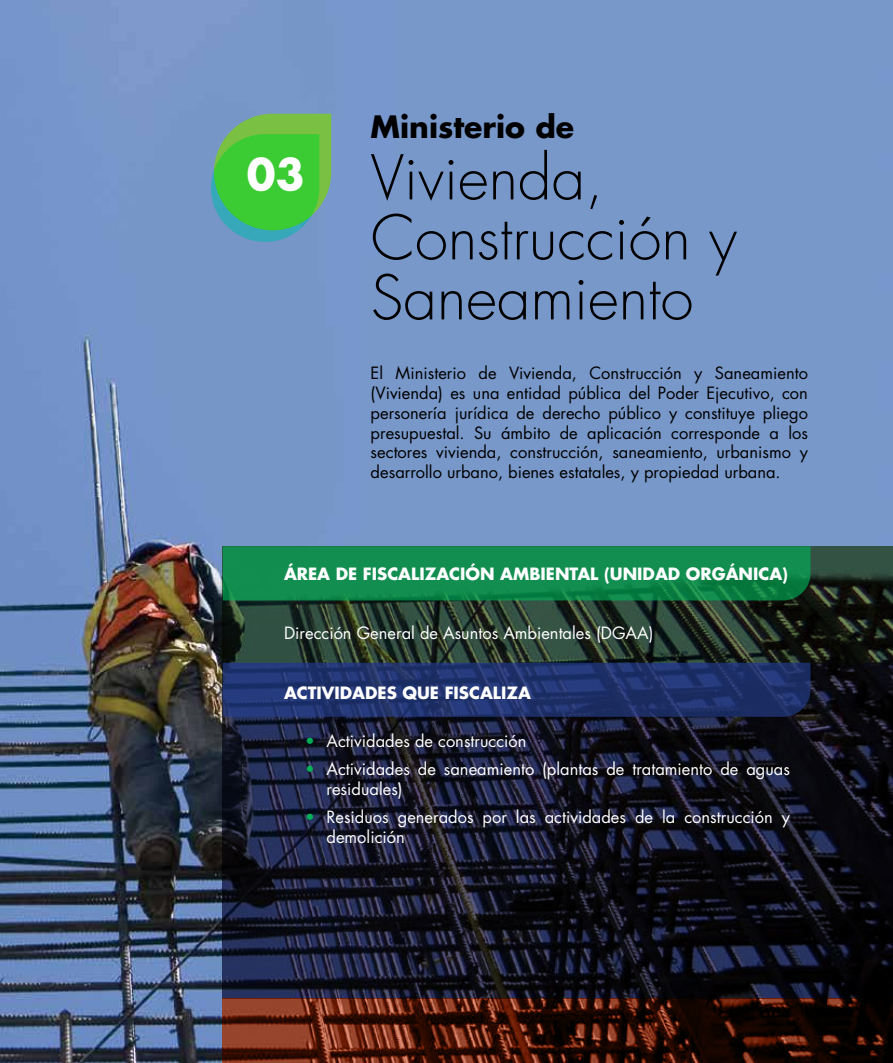
<style>
.page{position:relative;width:893px;height:1063px;background:#fff}
.page>*{position:absolute;margin:0;border:0;box-sizing:border-box;transform-origin:0 0}
.t1{font:300 60px/60px "Futura Std";color:#000}
.t2{font:700 42px "Futura Std";color:#fff}
.t3{font:700 30px "Futura Std";color:#000}
.t4{font:16.5px/19.8px "Futura Std";color:#000;text-align:justify}
.t5{font:16.5px/19.8px "Futura Std";color:#fff}
.t6{font:700 16.5px "Futura Std";color:#fff}
.s1{color:#00b057}
</style>
<div class="page">
<img style="left:0;top:0;width:893px;height:1063px">
<svg style="left:223px;top:546px;width:670px;height:117px;background:#25362b"></svg>
<svg style="left:223px;top:663px;width:670px;height:336px;background:#141525"></svg>
<svg style="left:223px;top:999px;width:670px;height:64px;background:#44190c"></svg>
<svg style="left:214px;top:114px;width:117px;height:116px;background:#6bc340"></svg>
<svg style="left:211px;top:134px;width:108px;height:108px;background:#3ac647"></svg>
<svg style="left:223px;top:546px;width:587px;height:54px;background:#108a4d"></svg>
<svg style="left:223px;top:663px;width:587px;height:54px;background:#20336d"></svg>
<h2 class="t2" style="left:247px;top:146px;width:59px">03</h2>
<h3 class="t3" style="left:371px;top:107px;width:205px">Ministerio de</h3>
<h1 class="t1" style="left:371px;top:149px;width:368px">Vivienda,<br>Construcción y<br>Saneamiento</h1>
<p class="t4" style="left:371px;top:363px;width:439px">El Ministerio de Vivienda, Construcción y Saneamiento (Vivienda) es una entidad pública del Poder Ejecutivo, con personería jurídica de derecho público y constituye pliego presupuestal. Su ámbito de aplicación corresponde a los sectores vivienda, construcción, saneamiento, urbanismo y desarrollo urbano, bienes estatales, y propiedad urbana.</p>
<p class="t6" style="left:284px;top:563px;width:505px">ÁREA DE FISCALIZACIÓN AMBIENTAL (UNIDAD ORGÁNICA)</p>
<p class="t5" style="left:284px;top:624px;width:371px">Dirección General de Asuntos Ambientales (DGAA)</p>
<p class="t6" style="left:284px;top:682px;width:248px">ACTIVIDADES QUE FISCALIZA</p>
<p class="t5" style="left:305px;top:731px;width:223px"><span class="s1">•</span> Actividades de construcción</p>
<p class="t5" style="left:327px;top:759px;width:465px;text-indent:-21px"><span class="s1">•</span> Actividades de saneamiento (plantas de tratamiento de aguas residuales)</p>
<p class="t5" style="left:327px;top:808px;width:465px;text-indent:-21px"><span class="s1">•</span> Residuos generados por las actividades de la construcción y demolición</p>
</div>
